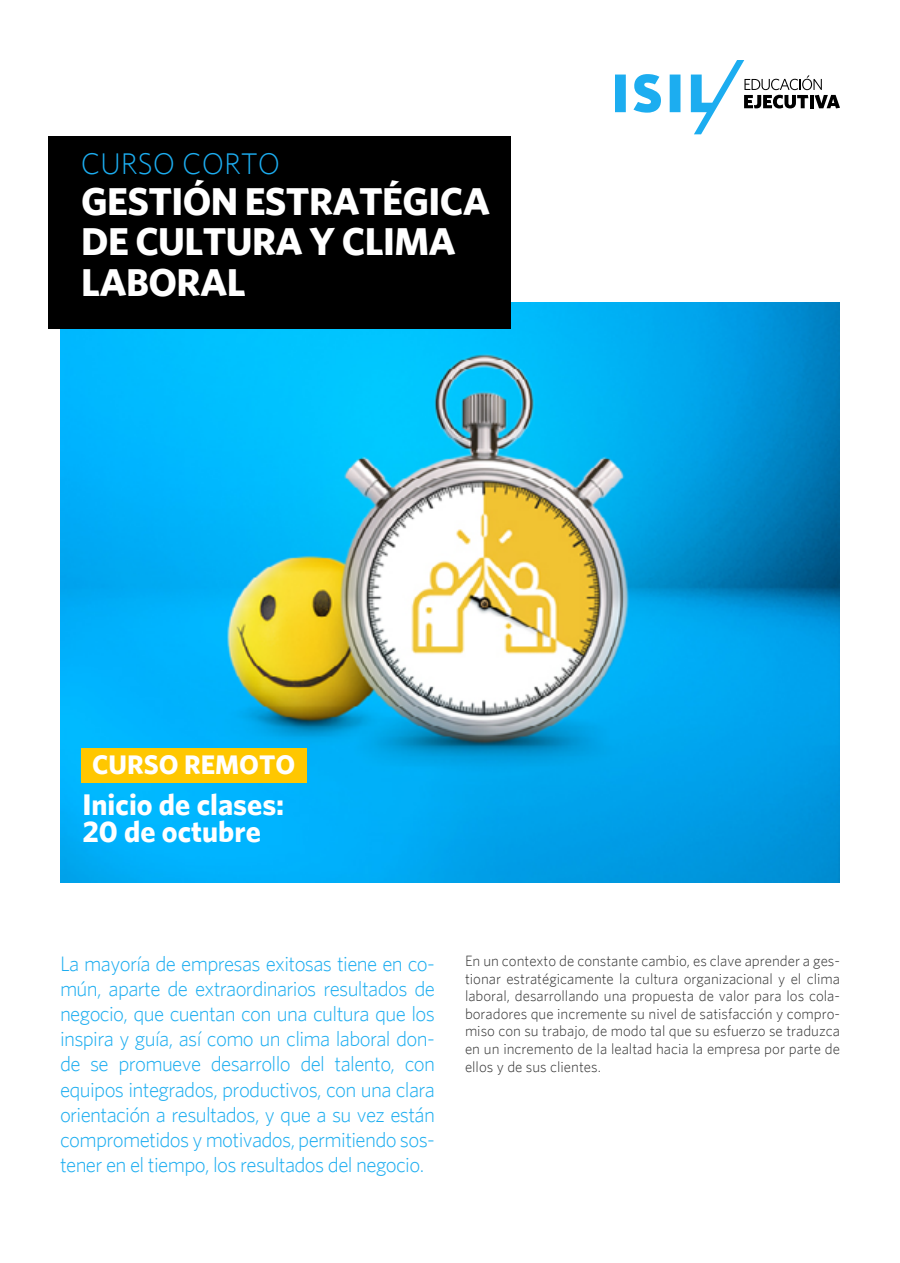
<style>
.page{position:relative;width:900px;height:1263px;background:#fff}
.page>*{position:absolute;margin:0;border:0;box-sizing:border-box;transform-origin:0 0}
.t1{font:700 39px/40.5px "Whitney";letter-spacing:-.015em;color:#fff}
.t2{font:700 30px/27px "Whitney";color:#fff}
.t3{font:300 30px "Whitney";color:#1cadf0}
.t4{font:700 27px "Whitney";color:#fff}
.t5{font:300 21px/25.2px "Whitney";letter-spacing:-.03em;color:#1cadf0;text-align:justify}
.t6{font:300 15px/17.5px "Whitney";color:#333;text-align:justify}
</style>
<div class="page">
<img style="left:60px;top:303px;width:780px;height:579px">
<div style="left:48px;top:136px;width:462px;height:193px;background:#000"></div>
<svg style="left:615px;top:60px;width:225px;height:74px"></svg>
<div style="left:81px;top:748px;width:225px;height:34px;background:#ffc700"></div>
<h2 class="t3" style="left:81px;top:146px;width:201px">CURSO CORTO</h2>
<h1 class="t1" style="left:81px;top:180px;width:410px">GESTIÓN ESTRATÉGICA<br>DE CULTURA Y CLIMA<br>LABORAL</h1>
<p class="t4" style="left:92px;top:748px;width:205px">CURSO REMOTO</p>
<h2 class="t2" style="left:82px;top:790px;width:203px">Inicio de clases:<br>20 de octubre</h2>
<p class="t5" style="left:60px;top:950px;width:377px">La mayoría de empresas exitosas tiene en co&shy;mún, aparte de extraordinarios resultados de negocio, que cuentan con una cultura que los inspira y guía, así como un clima laboral don&shy;de se promueve desarrollo del talento, con equipos integrados, productivos, con una clara orientación a resultados, y que a su vez están comprometidos y motivados, permitiendo sos&shy;tener en el tiempo, los resultados del negocio.</p>
<p class="t6" style="left:465px;top:952px;width:377px">En un contexto de constante cambio, es clave aprender a ges&shy;tionar estratégicamente la cultura organizacional y el clima laboral, desarrollando una propuesta de valor para los cola&shy;boradores que incremente su nivel de satisfacción y compro&shy;miso con su trabajo, de modo tal que su esfuerzo se traduzca en un incremento de la lealtad hacia la empresa por parte de ellos y de sus clientes.</p>
</div>
